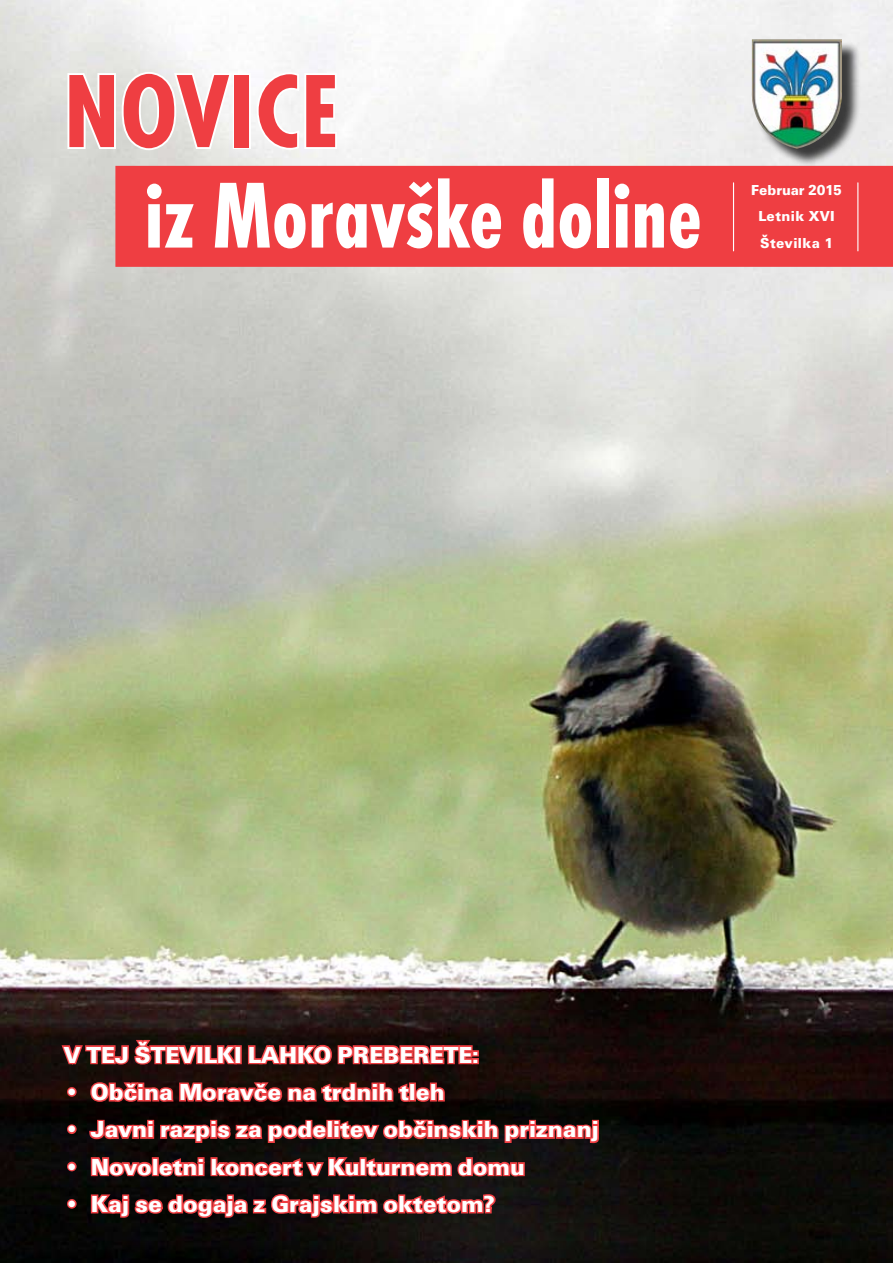
<style>
.page{position:relative;width:893px;height:1263px;background:#fff}
.page>*{position:absolute;margin:0;border:0;box-sizing:border-box;transform-origin:0 0}
.t1{font:700 condensed 108px "Futura TEE";color:#ef3e42}
.t2{font:700 condensed 97.05px "Futura TEE";color:#fff;scale:.95 1}
.t3{font:24px "Unitus TEE Blac";color:#fff}
.t4{font:15px/26.2px "Unitus TEE Blac";letter-spacing:.03em;color:#fff;text-align:center;scale:.95 1}
</style>
<div class="page">
<img style="left:0;top:0;width:893px;height:1263px">
<div style="left:115px;top:166px;width:778px;height:101px;background:#ef3e42"></div>
<div style="left:754px;top:42px;width:106px;height:124px;background:#000;opacity:.75"></div>
<img style="left:752px;top:40px;width:90px;height:109px">
<svg style="left:66px;top:70px;width:168px;height:87px"></svg>
<svg style="left:255px;top:70px;width:84px;height:82px"></svg>
<hr style="left:733px;top:183px;width:1px;height:68px;background:#fff">
<hr style="left:857px;top:183px;width:1px;height:68px;background:#fff">
<svg style="left:59px;top:1038px;width:542px;height:186px;background:#4d1918"></svg>
<div style="left:67px;top:1199px;width:10px;height:10px;border:3px solid #ef3e42;border-radius:50%"></div>
<h1 class="t1" style="left:64px;top:49px;width:277px">Novice</h1>
<h2 class="t2" style="left:145px;top:159px;width:588px">iz Moravške doline</h2>
<p class="t4" style="left:751px;top:177px;width:97px">Februar 2015<br>Letnik XVI<br>Številka 1</p>
<p class="t3" style="left:64px;top:1041px;width:417px">V tej številki LAHKO PREBERETE:</p>
<p class="t3" style="left:64px;top:1078px;width:382px">• Občina Moravče na trdnih tleh</p>
<p class="t3" style="left:64px;top:1116px;width:537px">• Javni razpis za podelitev občinskih priznanj</p>
<p class="t3" style="left:64px;top:1153px;width:462px">• Novoletni koncert v Kulturnem domu</p>
<p class="t3" style="left:64px;top:1190px;width:433px">• Kaj se dogaja z Grajskim oktetom?</p>
</div>
